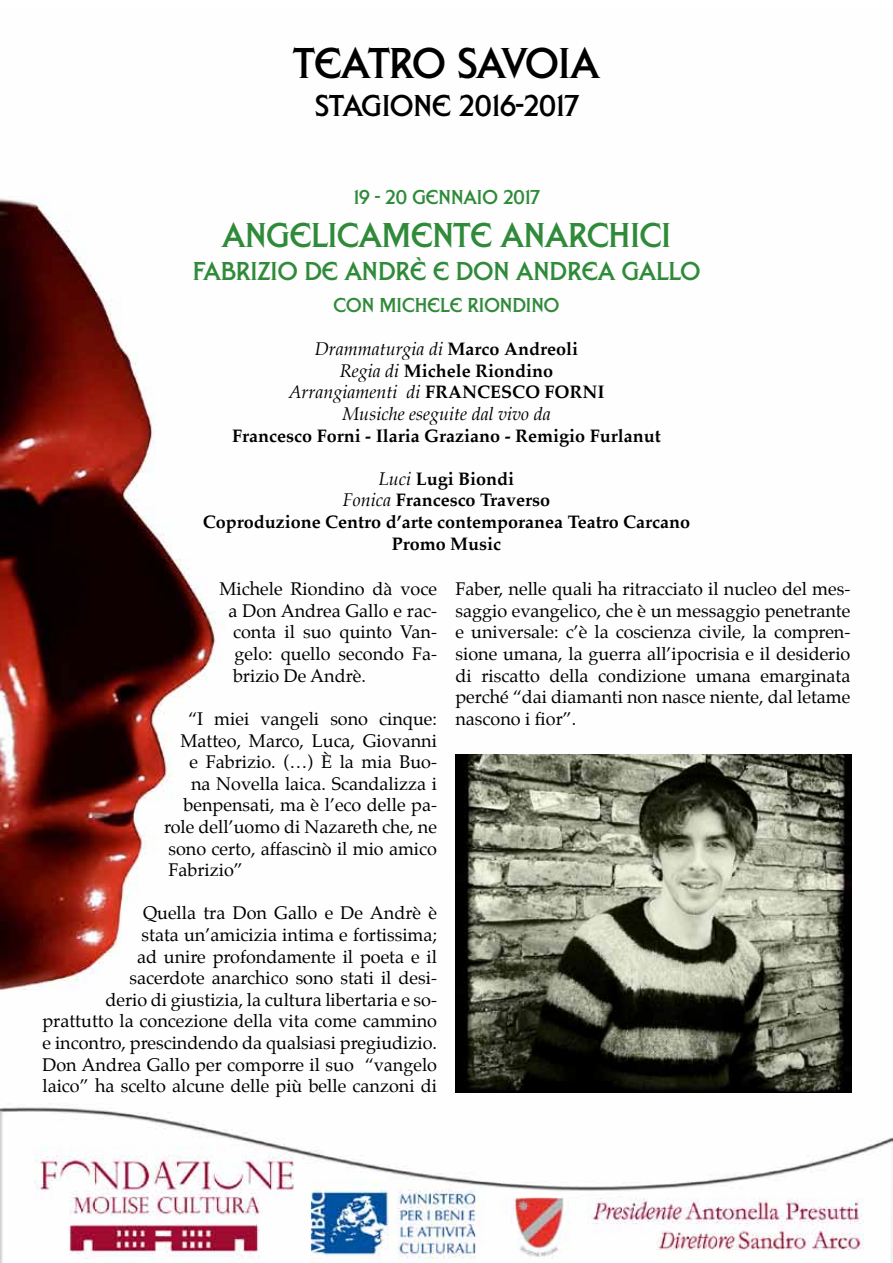
<style>
.page{position:relative;width:893px;height:1263px;background:#fff}
.page>*{position:absolute;margin:0;border:0;box-sizing:border-box;transform-origin:0 0}
.t1{font:45px "Liberty D";letter-spacing:-.01em;color:#000}
.t2{font:36px "Liberty D";color:#2f8a39}
.t3{font:31.5px "Liberty D";color:#000}
.t4{font:27px "Liberty D";color:#2f8a39}
.t5{font:21px "Liberty D";color:#2f8a39}
.t6{font:18px/21.6px "Palatino";color:#000;text-align:right}
.t7{font:700 18px/21.6px "Palatino";color:#000;text-align:center}
.t8{font:italic 18px/21.6px "Palatino";color:#000;text-align:center}
.s1{font-weight:700;font-style:normal}
.s2{font-weight:400;font-style:italic}
</style>
<div class="page">
<img style="left:0;top:196px;width:892px;height:1067px">
<img style="left:455px;top:755px;width:396px;height:337px">
<h1 class="t1" style="left:294px;top:39px;width:307px">TEATRO SAVOIA</h1>
<h3 class="t3" style="left:315px;top:89px;width:265px">STAGIONE 2016-2017</h3>
<p class="t5" style="left:353px;top:186px;width:188px">19 - 20 GENNAIO 2017</p>
<h2 class="t2" style="left:222px;top:216px;width:450px">ANGELICAMENTE ANARCHICI</h2>
<h3 class="t4" style="left:193px;top:256px;width:509px">FABRIZIO DE ANDRÈ E DON ANDREA GALLO</h3>
<p class="t5" style="left:334px;top:294px;width:227px">CON MICHELE RIONDINO</p>
<p class="t8" style="left:288px;top:338px;width:317px">Drammaturgia di <span class="s1">Marco Andreoli<br></span>Regia di <span class="s1">Michele Riondino<br></span>Arrangiamenti di <span class="s1">FRANCESCO FORNI<br></span>Musiche eseguite dal vivo da</p>
<p class="t7" style="left:232px;top:424px;width:430px">Francesco Forni - Ilaria Graziano - Remigio Furlanut</p>
<p class="t7" style="left:203px;top:467px;width:489px"><span class="s2">Luci</span> Lugi Biondi<br><span class="s2">Fonica</span> Francesco Traverso<br>Coproduzione Centro d’arte contemporanea Teatro Carcano<br>Promo Music</p>
<p class="t6" style="left:220px;top:578px;width:219px">Michele Riondino dà voce</p>
<p class="t6" style="left:229px;top:600px;width:210px">a Don Andrea Gallo e rac-</p>
<p class="t6" style="left:233px;top:621px;width:205px">conta il suo quinto Van-</p>
<p class="t6" style="left:235px;top:643px;width:204px">gelo: quello secondo Fa-</p>
<p class="t6" style="left:233px;top:665px;width:134px">brizio De Andrè.</p>
<p class="t6" style="left:188px;top:708px;width:250px">“I miei vangeli sono cinque:</p>
<p class="t6" style="left:181px;top:729px;width:258px">Matteo, Marco, Luca, Giovanni</p>
<p class="t6" style="left:190px;top:751px;width:249px">e Fabrizio. (…) È la mia Buo-</p>
<p class="t6" style="left:191px;top:773px;width:248px">na Novella laica. Scandalizza i</p>
<p class="t6" style="left:184px;top:794px;width:255px">benpensati, ma è l’eco delle pa-</p>
<p class="t6" style="left:164px;top:816px;width:274px">role dell’uomo di Nazareth che, ne</p>
<p class="t6" style="left:169px;top:837px;width:270px">sono certo, affascinò il mio amico</p>
<p class="t6" style="left:169px;top:859px;width:76px">Fabrizio”</p>
<p class="t6" style="left:43px;top:902px;width:396px">Quella tra Don Gallo e De Andrè è<br>stata un’amicizia intima e fortissima;<br>ad unire profondamente il poeta e il<br>sacerdote anarchico sono stati il desi-<br>derio di giustizia, la cultura libertaria e so&shy;prattutto la concezione della vita come cammino e incontro, prescindendo da qualsiasi pregiudizio.<br>Don Andrea Gallo per comporre il suo “vangelo laico” ha scelto alcune delle più belle canzoni di</p>
<p class="t6" style="left:455px;top:578px;width:396px;text-align:justify">Faber, nelle quali ha ritracciato il nucleo del mes&shy;saggio evangelico, che è un messaggio penetrante e universale: c’è la coscienza civile, la compren&shy;sione umana, la guerra all’ipocrisia e il desiderio di riscatto della condizione umana emarginata perché “dai diamanti non nasce niente, dal letame nascono i fior”.</p>
</div>
